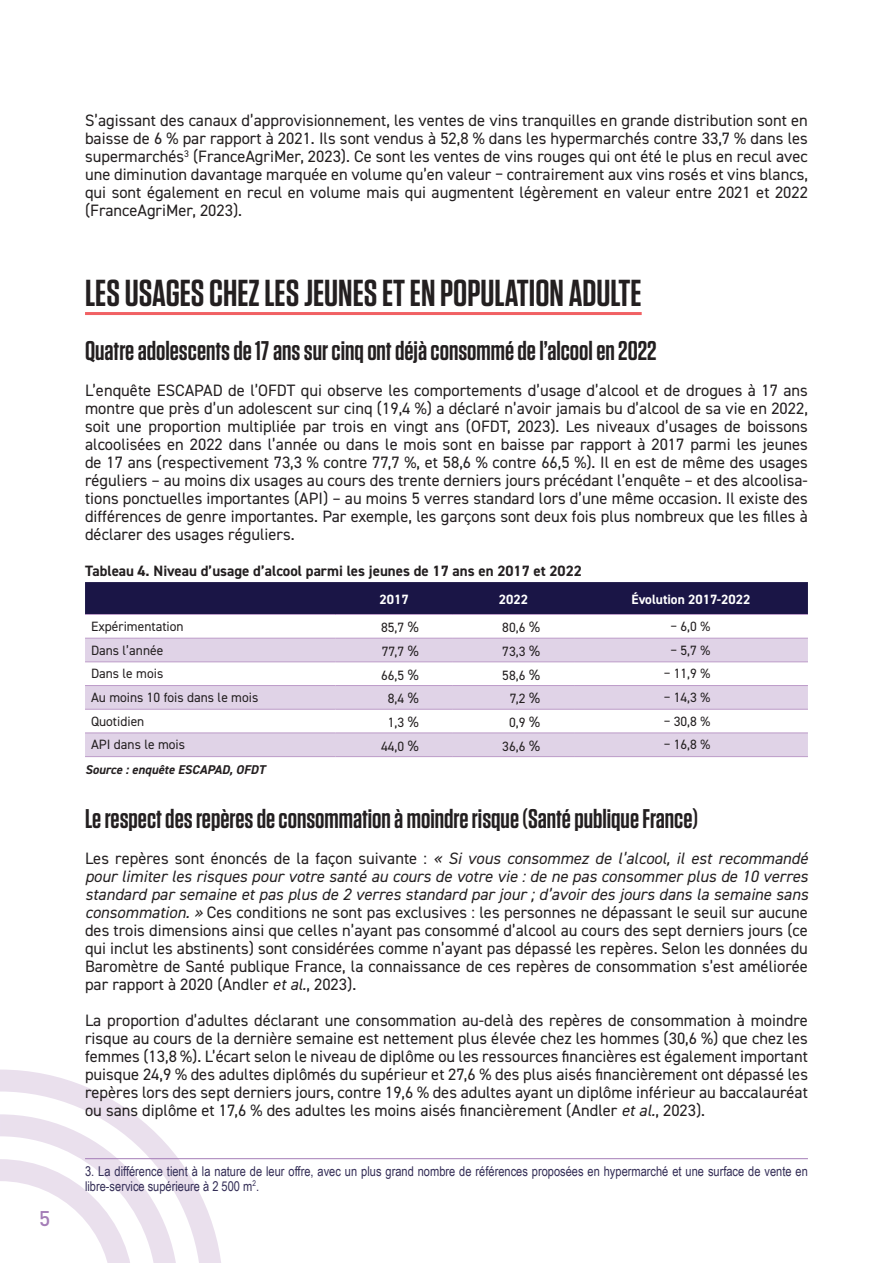
<style>
.page{position:relative;width:893px;height:1263px;background:#fff}
.page>*{position:absolute;margin:0;border:0;box-sizing:border-box;transform-origin:0 0}
.t1{font:600 37.5px "Tungsten";color:#231f20}
.t2{font:600 27px "Tungsten";color:#231f20}
.t3{font:500 21px "DIN Pro";color:#a47db7}
.t4{font:16.5px/18px "DIN2014";color:#231f20;text-align:justify}
.t5{font:700 15px "DIN2014";color:#231f20}
.t6{font:13.5px "DIN2014";color:#231f20}
.t7{font:13.5px/15px "Arial Narrow";color:#332d56}
.t8{font:700 13.5px "DIN2014";color:#fff}
.t9{font:italic 700 12.75px "DIN2014";color:#231f20}
.s1{font-size:15px}
.s2{font-style:italic}
</style>
<div class="page">
<svg style="left:0;top:1069px;width:223px;height:194px"></svg>
<hr style="left:85px;top:312px;width:557px;height:3px;background:#f16164">
<div style="left:85px;top:582px;width:723px;height:32px;background:#1a1546"></div>
<svg style="left:85px;top:639px;width:723px;height:117px;fill:#e0d3e7"></svg>
<hr style="left:85px;top:614px;width:251px;height:1px;background:#bc9bc8">
<hr style="left:336px;top:614px;width:117px;height:1px;background:#bc9bc8">
<hr style="left:453px;top:614px;width:121px;height:1px;background:#bc9bc8">
<hr style="left:574px;top:614px;width:234px;height:1px;background:#bc9bc8">
<hr style="left:85px;top:638px;width:251px;height:1px;background:#bc9bc8">
<hr style="left:336px;top:638px;width:117px;height:1px;background:#bc9bc8">
<hr style="left:453px;top:638px;width:121px;height:1px;background:#bc9bc8">
<hr style="left:574px;top:638px;width:234px;height:1px;background:#bc9bc8">
<hr style="left:85px;top:661px;width:251px;height:1px;background:#bc9bc8">
<hr style="left:336px;top:661px;width:117px;height:1px;background:#bc9bc8">
<hr style="left:453px;top:661px;width:121px;height:1px;background:#bc9bc8">
<hr style="left:574px;top:661px;width:234px;height:1px;background:#bc9bc8">
<hr style="left:85px;top:685px;width:251px;height:1px;background:#bc9bc8">
<hr style="left:336px;top:685px;width:117px;height:1px;background:#bc9bc8">
<hr style="left:453px;top:685px;width:121px;height:1px;background:#bc9bc8">
<hr style="left:574px;top:685px;width:234px;height:1px;background:#bc9bc8">
<hr style="left:85px;top:709px;width:251px;height:1px;background:#bc9bc8">
<hr style="left:336px;top:709px;width:117px;height:1px;background:#bc9bc8">
<hr style="left:453px;top:709px;width:121px;height:1px;background:#bc9bc8">
<hr style="left:574px;top:709px;width:234px;height:1px;background:#bc9bc8">
<hr style="left:85px;top:732px;width:251px;height:1px;background:#bc9bc8">
<hr style="left:336px;top:732px;width:117px;height:1px;background:#bc9bc8">
<hr style="left:453px;top:732px;width:121px;height:1px;background:#bc9bc8">
<hr style="left:574px;top:732px;width:234px;height:1px;background:#bc9bc8">
<hr style="left:85px;top:756px;width:251px;height:1px;background:#bc9bc8">
<hr style="left:336px;top:756px;width:117px;height:1px;background:#bc9bc8">
<hr style="left:453px;top:756px;width:121px;height:1px;background:#bc9bc8">
<hr style="left:574px;top:756px;width:234px;height:1px;background:#bc9bc8">
<hr style="left:85px;top:1158px;width:723px;height:1px;background:#a47db7">
<p class="t3" style="left:39px;top:1201px;width:13px">5</p>
<p class="t4" style="left:85px;top:111px;width:724px">S’agissant des canaux d’approvisionnement, les ventes de vins tranquilles en grande distribution sont en baisse de 6 % par rapport à 2021. Ils sont vendus à 52,8 % dans les hypermarchés contre 33,7 % dans les supermarchés<sup>3</sup> (FranceAgriMer, 2023). Ce sont les ventes de vins rouges qui ont été le plus en recul avec une diminution davantage marquée en volume qu’en valeur − contrairement aux vins rosés et vins blancs, qui sont également en recul en volume mais qui augmentent légèrement en valeur entre 2021 et 2022 (FranceAgriMer, 2023).</p>
<h1 class="t1" style="left:85px;top:273px;width:558px">LES USAGES CHEZ LES JEUNES ET EN POPULATION ADULTE</h1>
<h2 class="t2" style="left:85px;top:336px;width:573px">Quatre adolescents de 17 ans sur cinq ont déjà consommé de l’alcool en 2022</h2>
<p class="t4" style="left:85px;top:381px;width:724px">L’enquête ESCAPAD de l’OFDT qui observe les comportements d’usage d’alcool et de drogues à 17 ans montre que près d’un adolescent sur cinq (19,4 %) a déclaré n’avoir jamais bu d’alcool de sa vie en 2022, soit une proportion multipliée par trois en vingt ans (OFDT, 2023). Les niveaux d’usages de boissons alcoolisées en 2022 dans l’année ou dans le mois sont en baisse par rapport à 2017 parmi les jeunes de 17 ans (respectivement 73,3 % contre 77,7 %, et 58,6 % contre 66,5 %). Il en est de même des usages réguliers – au moins dix usages au cours des trente derniers jours précédant l’enquête – et des alcoolisa&shy;tions ponctuelles importantes (API) – au moins 5 verres standard lors d’une même occasion. Il existe des différences de genre importantes. Par exemple, les garçons sont deux fois plus nombreux que les filles à déclarer des usages réguliers.</p>
<p class="t5" style="left:85px;top:561px;width:498px">Tableau 4. Niveau d’usage d’alcool parmi les jeunes de 17 ans en 2017 et 2022</p>
<p class="t8" style="left:380px;top:590px;width:31px">2017</p>
<p class="t8" style="left:499px;top:590px;width:31px">2022</p>
<p class="t8" style="left:632px;top:590px;width:120px">Évolution 2017-2022</p>
<p class="t6" style="left:91px;top:618px;width:94px">Expérimentation</p>
<p class="t6" style="left:381px;top:619px;width:39px">85,7 <span class="s1">%</span></p>
<p class="t6" style="left:502px;top:619px;width:39px">80,6 <span class="s1">%</span></p>
<p class="t6" style="left:670px;top:618px;width:41px">− 6,0 %</p>
<p class="t6" style="left:91px;top:642px;width:74px">Dans l’année</p>
<p class="t6" style="left:382px;top:643px;width:39px">77,7 <span class="s1">%</span></p>
<p class="t6" style="left:502px;top:643px;width:39px">73,3 <span class="s1">%</span></p>
<p class="t6" style="left:670px;top:642px;width:41px">− 5,7 %</p>
<p class="t6" style="left:91px;top:665px;width:74px">Dans le mois</p>
<p class="t6" style="left:381px;top:666px;width:39px">66,5 <span class="s1">%</span></p>
<p class="t6" style="left:502px;top:666px;width:39px">58,6 <span class="s1">%</span></p>
<p class="t6" style="left:664px;top:665px;width:48px">− 11,9 %</p>
<p class="t6" style="left:91px;top:689px;width:169px">Au moins 10 fois dans le mois</p>
<p class="t6" style="left:388px;top:690px;width:33px">8,4 <span class="s1">%</span></p>
<p class="t6" style="left:510px;top:690px;width:32px">7,2 <span class="s1">%</span></p>
<p class="t6" style="left:664px;top:689px;width:48px">− 14,3 %</p>
<p class="t6" style="left:91px;top:713px;width:55px">Quotidien</p>
<p class="t6" style="left:388px;top:714px;width:33px">1,3 <span class="s1">%</span></p>
<p class="t6" style="left:509px;top:714px;width:33px">0,9 <span class="s1">%</span></p>
<p class="t6" style="left:664px;top:713px;width:48px">− 30,8 %</p>
<p class="t6" style="left:91px;top:736px;width:96px">API dans le mois</p>
<p class="t6" style="left:381px;top:737px;width:39px">44,0 <span class="s1">%</span></p>
<p class="t6" style="left:502px;top:737px;width:39px">36,6 <span class="s1">%</span></p>
<p class="t6" style="left:664px;top:736px;width:48px">− 16,8 %</p>
<p class="t9" style="left:85px;top:761px;width:182px">Source : enquête ESCAPAD, OFDT</p>
<h2 class="t2" style="left:85px;top:804px;width:614px">Le respect des repères de consommation à moindre risque (Santé publique France)</h2>
<p class="t4" style="left:85px;top:849px;width:724px">Les repères sont énoncés de la façon suivante : <span class="s2">« Si vous consommez de l’alcool, il est recommandé pour limiter les risques pour votre santé au cours de votre vie : de ne pas consommer plus de 10 verres standard par semaine et pas plus de 2 verres standard par jour ; d’avoir des jours dans la semaine sans consommation. »</span> Ces conditions ne sont pas exclusives : les personnes ne dépassant le seuil sur aucune des trois dimensions ainsi que celles n’ayant pas consommé d’alcool au cours des sept derniers jours (ce qui inclut les abstinents) sont considérées comme n’ayant pas dépassé les repères. Selon les données du Baromètre de Santé publique France, la connaissance de ces repères de consommation s’est améliorée par rapport à 2020 (Andler <span class="s2">et al.</span>, 2023).</p>
<p class="t4" style="left:85px;top:1011px;width:724px">La proportion d’adultes déclarant une consommation au-delà des repères de consommation à moindre risque au cours de la dernière semaine est nettement plus élevée chez les hommes (30,6 %) que chez les femmes (13,8 %). L’écart selon le niveau de diplôme ou les ressources financières est également important puisque 24,9 % des adultes diplômés du supérieur et 27,6 % des plus aisés financièrement ont dépassé les repères lors des sept derniers jours, contre 19,6 % des adultes ayant un diplôme inférieur au baccalauréat ou sans diplôme et 17,6 % des adultes les moins aisés financièrement (Andler <span class="s2">et al.</span>, 2023).</p>
<p class="t7" style="left:85px;top:1163px;width:724px">3. La différence tient à la nature de leur offre, avec un plus grand nombre de références proposées en hypermarché et une surface de vente en libre-service supérieure à 2 500 m<sup>2</sup>.</p>
</div>
